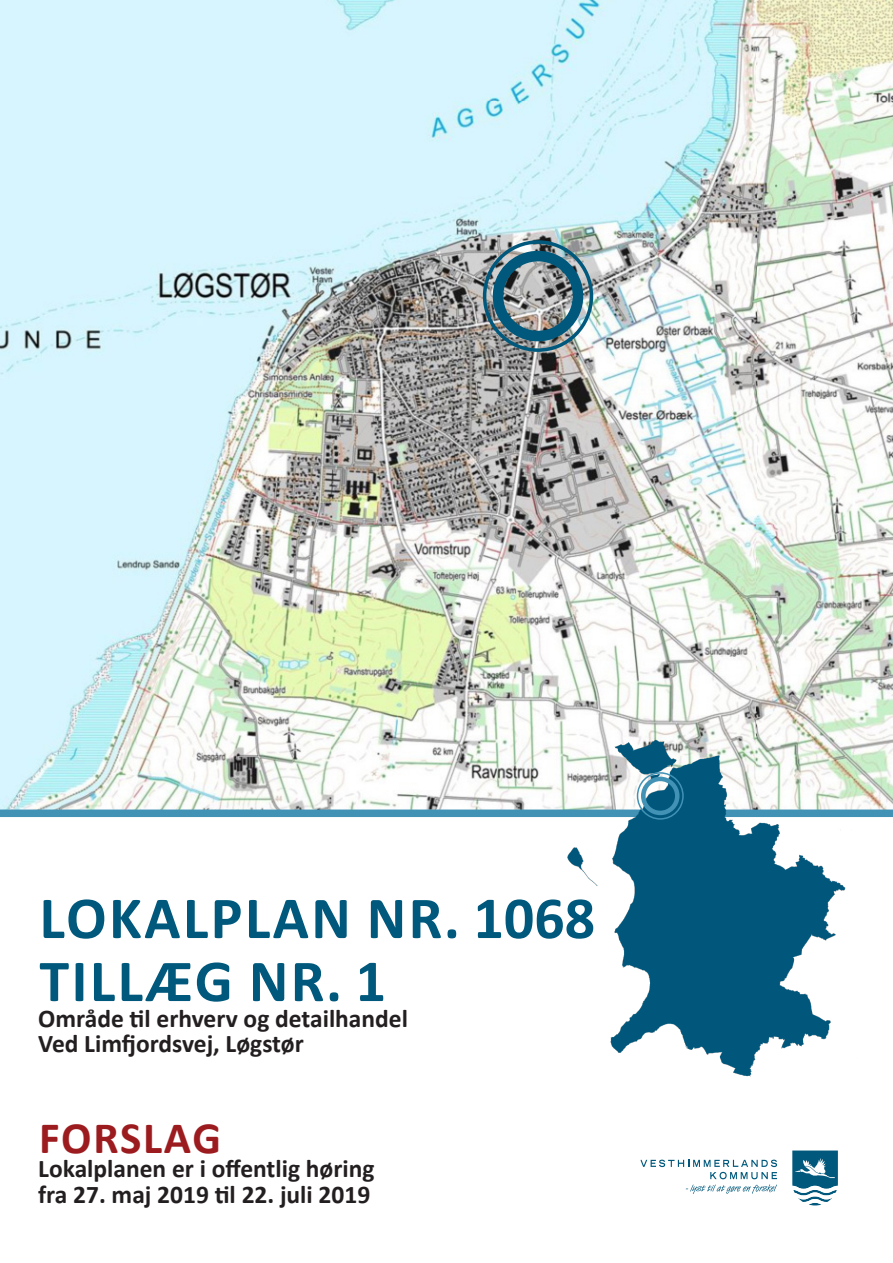
<style>
.page{position:relative;width:893px;height:1263px;background:#fff}
.page>*{position:absolute;margin:0;border:0;box-sizing:border-box;transform-origin:0 0}
.t1{font:700 60px/63px "Calibri";letter-spacing:.04em;color:#00597c}
.t2{font:700 45px "Calibri";letter-spacing:.035em;color:#9c1b1f}
.t3{font:700 25.5px/25.5px "Calibri";color:#231f20}
</style>
<div class="page">
<img style="left:0;top:0;width:893px;height:809px">
<svg style="left:792px;top:1150px;width:46px;height:55px"></svg>
<svg style="left:641px;top:1159px;width:136px;height:35px"></svg>
<div style="left:0;top:809px;width:893px;height:8px;background:#4292b6"></div>
<img style="left:423px;top:735px;width:470px;height:342px">
<div style="left:641px;top:777px;width:38px;height:38px;border:4px solid #4292b6;border-radius:50%"></div>
<div style="left:637px;top:772px;width:47px;height:48px;border:2px solid #4292b6;border-radius:50%"></div>
<div style="left:493px;top:251px;width:90px;height:90px;border:11px solid #00597c;border-radius:50%"></div>
<div style="left:483px;top:240px;width:110px;height:112px;border:4px solid #00597c;border-radius:50%"></div>
<h1 class="t1" style="left:39px;top:886px;width:557px">LOKALPLAN NR. 1068<br>TILLÆG NR. 1</h1>
<p class="t3" style="left:38px;top:1005px;width:371px">Område til erhverv og detailhandel<br>Ved Limfjordsvej, Løgstør</p>
<h2 class="t2" style="left:39px;top:1109px;width:183px">FORSLAG</h2>
<p class="t3" style="left:38px;top:1156px;width:338px">Lokalplanen er i offentlig høring fra 27. maj 2019 til 22. juli 2019</p>
</div>
